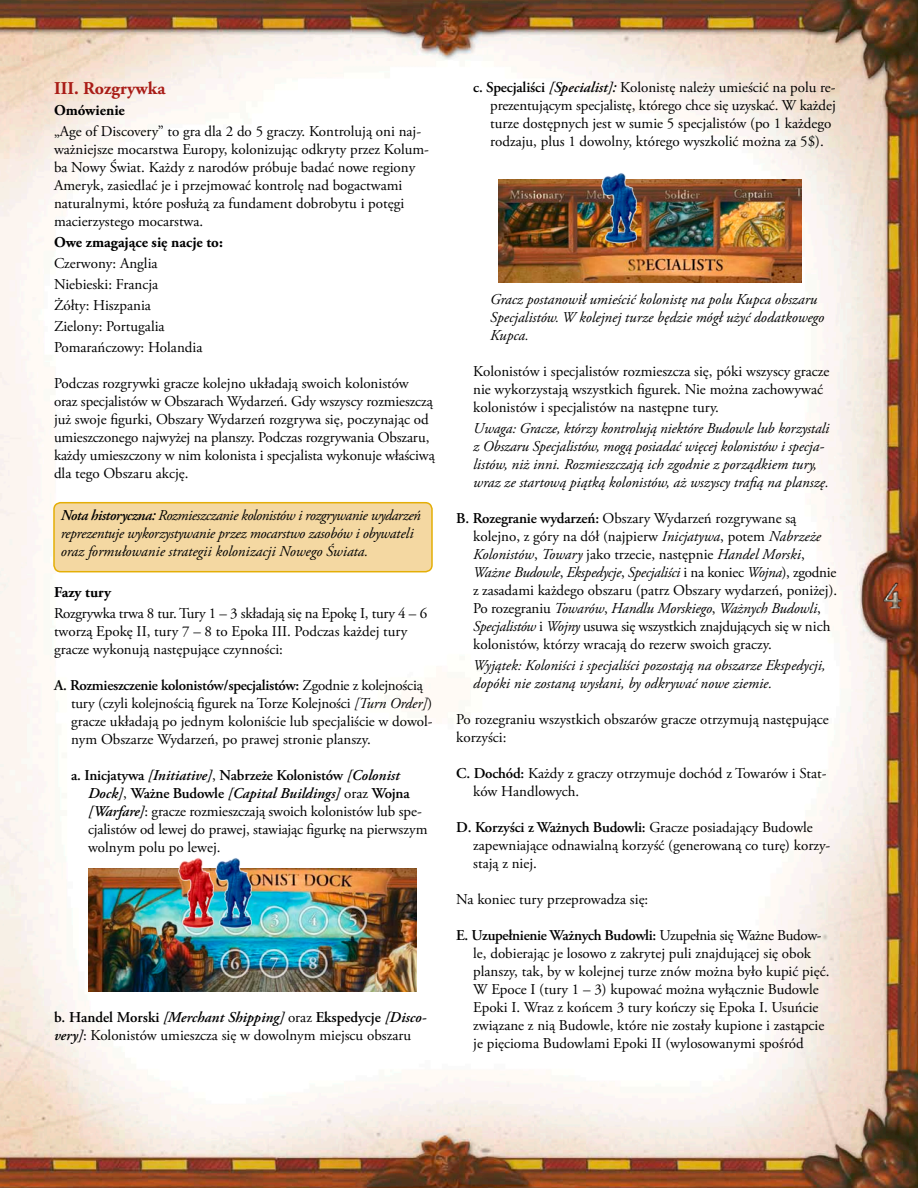
<style>
.page{position:relative;width:918px;height:1188px;background:#fff}
.page>*{position:absolute;margin:0;border:0;box-sizing:border-box;transform-origin:0 0}
.t1{font:700 18px "Adobe Garamond Pro";color:#a91c16}
.t2{font:15px/18px "Adobe Garamond Pro";color:#000}
.t3{font:italic 15px/18px "Adobe Garamond Pro";color:#000}
.t4{font:italic 15px/18px "Adobe Garamond Pro";letter-spacing:-.02em;color:#000}
.t5{font:700 15px "Adobe Garamond Pro";color:#000}
.s1{font-weight:600}
.s2{font-style:italic}
.s3{font-weight:600;font-style:italic}
</style>
<div class="page">
<img style="left:0;top:0;width:918px;height:1188px">
<img style="left:865px;top:576px;width:53px;height:44px">
<div style="left:54px;top:503px;width:378px;height:69px;background:#f4d8a2;border-radius:7px"></div>
<div style="left:53px;top:502px;width:380px;height:70px;border:2px solid #e4ae06;border-radius:7px"></div>
<img style="left:89px;top:869px;width:327px;height:123px">
<img style="left:176px;top:853px;width:37px;height:78px">
<img style="left:213px;top:853px;width:45px;height:78px">
<img style="left:499px;top:180px;width:303px;height:102px">
<img style="left:599px;top:168px;width:44px;height:78px">
<p class="t1" style="left:54px;top:78px;width:113px">III. Rozgrywka</p>
<p class="t5" style="left:54px;top:101px;width:72px">Omówienie</p>
<p class="t2" style="left:54px;top:123px;width:377px">„Age of Discovery” to gra dla 2 do 5 graczy. Kontrolują oni naj&shy;ważniejsze mocarstwa Europy, kolonizując odkryty przez Kolum&shy;ba Nowy Świat. Każdy z narodów próbuje badać nowe regiony Ameryk, zasiedlać je i przejmować kontrolę nad bogactwami naturalnymi, które posłużą za fundament dobrobytu i potęgi macierzystego mocarstwa.</p>
<p class="t5" style="left:54px;top:233px;width:170px">Owe zmagające się nacje to:</p>
<p class="t2" style="left:54px;top:253px;width:150px;line-height:21px">Czerwony: Anglia<br>Niebieski: Francja<br>Żółty: Hiszpania<br>Zielony: Portugalia<br>Pomarańczowy: Holandia</p>
<p class="t2" style="left:54px;top:375px;width:382px">Podczas rozgrywki gracze kolejno układają swoich kolonistów oraz specjalistów w Obszarach Wydarzeń. Gdy wszyscy rozmieszczą już swoje figurki, Obszary Wydarzeń rozgrywa się, poczynając od umieszczonego najwyżej na planszy. Podczas rozgrywania Obszaru, każdy umieszczony w nim kolonista i specjalista wykonuje właściwą dla tego Obszaru akcję.</p>
<p class="t4" style="left:61px;top:507px;width:362px"><span class="s1">Nota historyczna:</span> Rozmieszczanie kolonistów i rozgrywanie wydarzeń reprezentuje wykorzystywanie przez mocarstwo zasobów i obywateli oraz formułowanie strategii kolonizacji Nowego Świata.</p>
<p class="t5" style="left:54px;top:583px;width:59px">Fazy tury</p>
<p class="t2" style="left:54px;top:605px;width:375px">Rozgrywka trwa 8 tur. Tury 1 – 3 składają się na Epokę I, tury 4 – 6 tworzą Epokę II, tury 7 – 8 to Epoka III. Podczas każdej tury gracze wykonują następujące czynności:</p>
<p class="t2" style="left:71px;top:677px;width:363px;text-indent:-17px"><span class="s1">A. Rozmieszczenie kolonistów/specjalistów:</span> Zgodnie z kolejnością tury (czyli kolejnością figurek na Torze Kolejności <span class="s2">[Turn Order]</span>) gracze układają po jednym koloniście lub specjaliście w dowol&shy;nym Obszarze Wydarzeń, po prawej stronie planszy.</p>
<p class="t2" style="left:88px;top:767px;width:341px;text-indent:-17px"><span class="s1">a. Inicjatywa</span> <span class="s3">[Initiative]</span>, <span class="s1">Nabrzeże Kolonistów</span> <span class="s3">[Colonist Dock]</span>, <span class="s1">Ważne Budowle</span> <span class="s3">[Capital Buildings]</span> oraz <span class="s1">Wojna </span><span class="s3">[Warfare]</span>: gracze rozmieszczają swoich kolonistów lub spe&shy;cjalistów od lewej do prawej, stawiając figurkę na pierwszym wolnym polu po lewej.</p>
<p class="t2" style="left:54px;top:1009px;width:374px"><span class="s1">b. Handel Morski</span> <span class="s3">[Merchant Shipping]</span> oraz <span class="s1">Ekspedycje</span> <span class="s3">[Disco&shy;very]</span>: Kolonistów umieszcza się w dowolnym miejscu obszaru</p>
<p class="t2" style="left:490px;top:78px;width:347px;text-indent:-17px"><span class="s1">c. Specjaliści</span> <span class="s3">[Specialist]:</span> Kolonistę należy umieścić na polu re&shy;prezentującym specjalistę, którego chce się uzyskać. W każdej turze dostępnych jest w sumie 5 specjalistów (po 1 każdego rodzaju, plus 1 dowolny, którego wyszkolić można za 5$).</p>
<p class="t3" style="left:490px;top:291px;width:336px">Gracz postanowił umieścić kolonistę na polu Kupca obszaru<br>Specjalistów. W kolejnej turze będzie mógł użyć dodatkowego<br>Kupca.</p>
<p class="t2" style="left:473px;top:363px;width:358px">Kolonistów i specjalistów rozmieszcza się, póki wszyscy gracze nie wykorzystają wszystkich figurek. Nie można zachowywać kolonistów i specjalistów na następne tury.</p>
<p class="t3" style="left:473px;top:420px;width:358px">Uwaga: Gracze, którzy kontrolują niektóre Budowle lub korzystali z Obszaru Specjalistów, mogą posiadać więcej kolonistów i specja&shy;listów, niż inni. Rozmieszczają ich zgodnie z porządkiem tury, wraz ze startową piątką kolonistów, aż wszyscy trafią na planszę.</p>
<p class="t2" style="left:473px;top:510px;width:365px;text-indent:-17px"><span class="s1">B. Rozegranie wydarzeń:</span> Obszary Wydarzeń rozgrywane są kolejno, z góry na dół (najpierw <span class="s2">Inicjatywa</span>, potem <span class="s2">Nabrzeże Kolonistów</span>, <span class="s2">Towary</span> jako trzecie, następnie <span class="s2">Handel Morski</span>, <span class="s2">Ważne Budowle</span>, <span class="s2">Ekspedycje</span>, <span class="s2">Specjaliści</span> i na koniec <span class="s2">Wojna</span>), zgodnie z zasadami każdego obszaru (patrz Obszary wydarzeń, poniżej).<br>Po rozegraniu <span class="s2">Towarów</span>, <span class="s2">Handlu Morskiego</span>, <span class="s2">Ważnych Budowli</span>, <span class="s2">Specjalistów</span> i <span class="s2">Wojny</span> usuwa się wszystkich znajdujących się w nich kolonistów, którzy wracają do rezerw swoich graczy.</p>
<p class="t3" style="left:473px;top:657px;width:354px">Wyjątek: Koloniści i specjaliści pozostają na obszarze Ekspedycji, dopóki nie zostaną wysłani, by odkrywać nowe ziemie.</p>
<p class="t2" style="left:456px;top:711px;width:374px">Po rozegraniu wszystkich obszarów gracze otrzymują następujące korzyści:</p>
<p class="t2" style="left:473px;top:765px;width:355px;text-indent:-17px"><span class="s1">C. Dochód:</span> Każdy z graczy otrzymuje dochód z Towarów i Stat&shy;ków Handlowych.</p>
<p class="t2" style="left:473px;top:819px;width:359px;text-indent:-17px"><span class="s1">D. Korzyści z Ważnych Budowli:</span> Gracze posiadający Budowle zapewniające odnawialną korzyść (generowaną co turę) korzy&shy;stają z niej.</p>
<p class="t2" style="left:456px;top:891px;width:194px">Na koniec tury przeprowadza się:</p>
<p class="t2" style="left:473px;top:927px;width:358px;text-indent:-17px"><span class="s1">E. Uzupełnienie Ważnych Budowli:</span> Uzupełnia się Ważne Budow&shy;le, dobierając je losowo z zakrytej puli znajdującej się obok planszy, tak, by w kolejnej turze znów można było kupić pięć.<br>W Epoce I (tury 1 – 3) kupować można wyłącznie Budowle Epoki I. Wraz z końcem 3 tury kończy się Epoka I. Usuńcie związane z nią Budowle, które nie zostały kupione i zastąpcie je pięcioma Budowlami Epoki II (wylosowanymi spośród</p>
</div>
